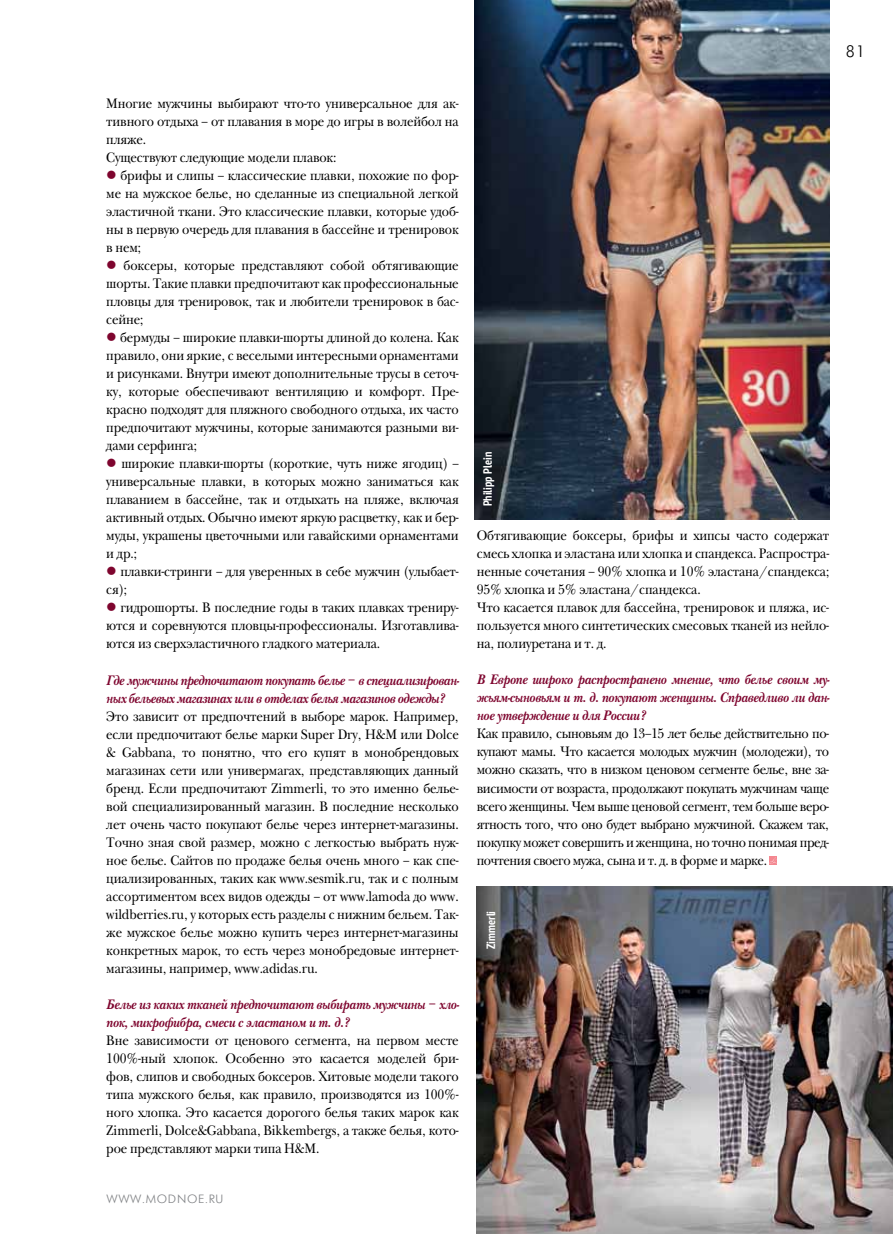
<style>
.page{position:relative;width:893px;height:1234px;background:#fff}
.page>*{position:absolute;margin:0;border:0;box-sizing:border-box;transform-origin:0 0}
.t1{font:300 16.5px "Futura Futuris";color:#000}
.t2{font:14.25px/18px "New Baskerville ITC";letter-spacing:-.01em;color:#000;text-align:justify;scale:.9 1}
.t3{font:italic 700 14.25px/18px "New Baskerville ITC";letter-spacing:-.01em;color:#7e052e;scale:.9 1}
.t4{font:700 condensed 12px "PT Sans";color:#fff}
.t5{font:300 12px "Futura Futuris";letter-spacing:.06em;color:#808285}
.s1{color:#7e052e}
</style>
<div class="page">
<svg style="left:769px;top:856px;width:8px;height:7px"></svg>
<img style="left:474px;top:0;width:355px;height:519px">
<img style="left:477px;top:886px;width:416px;height:347px">
<p class="t2" style="left:106px;top:95px;width:393px;text-align:left">Многие мужчины выбирают что-то универсальное для ак&shy;тивного отдыха – от плавания в море до игры в волейбол на пляже.<br>Существуют следующие модели плавок:</p>
<p class="t2" style="left:106px;top:167px;width:393px"><span class="s1">●</span> брифы и слипы – классические плавки, похожие по фор&shy;ме на мужское белье, но сделанные из специальной легкой эластичной ткани. Это классические плавки, которые удоб&shy;ны в первую очередь для плавания в бассейне и тренировок в нем;</p>
<p class="t2" style="left:106px;top:257px;width:393px"><span class="s1">●</span> боксеры, которые представляют собой обтягивающие шорты. Такие плавки предпочитают как профессиональные пловцы для тренировок, так и любители тренировок в бас&shy;сейне;</p>
<p class="t2" style="left:106px;top:329px;width:393px"><span class="s1">●</span> бермуды – широкие плавки-шорты длиной до колена. Как правило, они яркие, с веселыми интересными орнаментами и рисунками. Внутри имеют дополнительные трусы в сеточ&shy;ку, которые обеспечивают вентиляцию и комфорт. Пре&shy;красно подходят для пляжного свободного отдыха, их часто предпочитают мужчины, которые занимаются разными ви&shy;дами серфинга;</p>
<p class="t2" style="left:106px;top:455px;width:393px"><span class="s1">●</span> широкие плавки-шорты (короткие, чуть ниже ягодиц) – универсальные плавки, в которых можно заниматься как плаванием в бассейне, так и отдыхать на пляже, включая активный отдых. Обычно имеют яркую расцветку, как и бер&shy;муды, украшены цветочными или гавайскими орнаментами и др.;</p>
<p class="t2" style="left:106px;top:563px;width:393px"><span class="s1">●</span> плавки-стринги – для уверенных в себе мужчин (улыбает&shy;ся);</p>
<p class="t2" style="left:106px;top:599px;width:393px"><span class="s1">●</span> гидрошорты. В последние годы в таких плавках трениру&shy;ются и соревнуются пловцы-профессионалы. Изготавлива&shy;ются из сверхэластичного гладкого материала.</p>
<p class="t3" style="left:106px;top:671px;width:394px">Где мужчины предпочитают покупать белье – в специализирован&shy;ных бельевых магазинах или в отделах белья магазинов одежды?</p>
<p class="t2" style="left:106px;top:707px;width:393px">Это зависит от предпочтений в выборе марок. Например, если предпочитают белье марки Super Dry, H&amp;M или Dolce &amp; Gabbana, то понятно, что его купят в монобрендовых магазинах сети или универмагах, представляющих данный бренд. Если предпочитают Zimmerli, то это именно белье&shy;вой специализированный магазин. В последние несколько лет очень часто покупают белье через интернет-магазины.<br>Точно зная свой размер, можно с легкостью выбрать нуж&shy;ное белье. Сайтов по продаже белья очень много – как спе&shy;циализированных, таких как www.sesmik.ru, так и с полным ассортиментом всех видов одежды – от www.lamoda до www. wildberries.ru, у которых есть разделы с нижним бельем. Так&shy;же мужское белье можно купить через интернет-магазины конкретных марок, то есть через монобредовые интернет&shy;магазины, например, www.adidas.ru.</p>
<p class="t3" style="left:106px;top:995px;width:394px">Белье из каких тканей предпочитают выбирать мужчины – хло&shy;пок, микрофибра, смеси с эластаном и т. д.?</p>
<p class="t2" style="left:106px;top:1031px;width:393px">Вне зависимости от ценового сегмента, на первом месте 100%-ный хлопок. Особенно это касается моделей бри&shy;фов, слипов и свободных боксеров. Хитовые модели такого типа мужского белья, как правило, производятся из 100%- ного хлопка. Это касается дорогого белья таких марок как Zimmerli, Dolce&amp;Gabbana, Bikkembergs, а также белья, кото&shy;рое представляют марки типа H&amp;M.</p>
<p class="t5" style="left:106px;top:1191px;width:119px">WWW.MODNOE.RU</p>
<p class="t1" style="left:846px;top:42px;width:21px">81</p>
<p class="t4" style="left:480px;top:506px;width:56px;rotate:-90deg">Philipp Plein</p>
<p class="t2" style="left:477px;top:527px;width:393px;text-align:left">Обтягивающие боксеры, брифы и хипсы часто содержат смесь хлопка и эластана или хлопка и спандекса. Распростра&shy;ненные сочетания – 90% хлопка и 10% эластана/спандекса; 95% хлопка и 5% эластана/спандекса.<br>Что касается плавок для бассейна, тренировок и пляжа, ис&shy;пользуется много синтетических смесовых тканей из нейло&shy;на, полиуретана и т. д.</p>
<p class="t3" style="left:477px;top:671px;width:394px;text-align:justify">В Европе широко распространено мнение, что белье своим му&shy;жьям-сыновьям и т. д. покупают женщины. Справедливо ли дан&shy;ное утверждение и для России?</p>
<p class="t2" style="left:477px;top:725px;width:393px">Как правило, сыновьям до 13–15 лет белье действительно по&shy;купают мамы. Что касается молодых мужчин (молодежи), то можно сказать, что в низком ценовом сегменте белье, вне за&shy;висимости от возраста, продолжают покупать мужчинам чаще всего женщины. Чем выше ценовой сегмент, тем больше веро&shy;ятность того, что оно будет выбрано мужчиной. Скажем так, покупку может совершить и женщина, но точно понимая пред&shy;почтения своего мужа, сына и т. д. в форме и марке.</p>
<p class="t4" style="left:483px;top:948px;width:40px;rotate:-90deg">Zimmerli</p>
</div>
